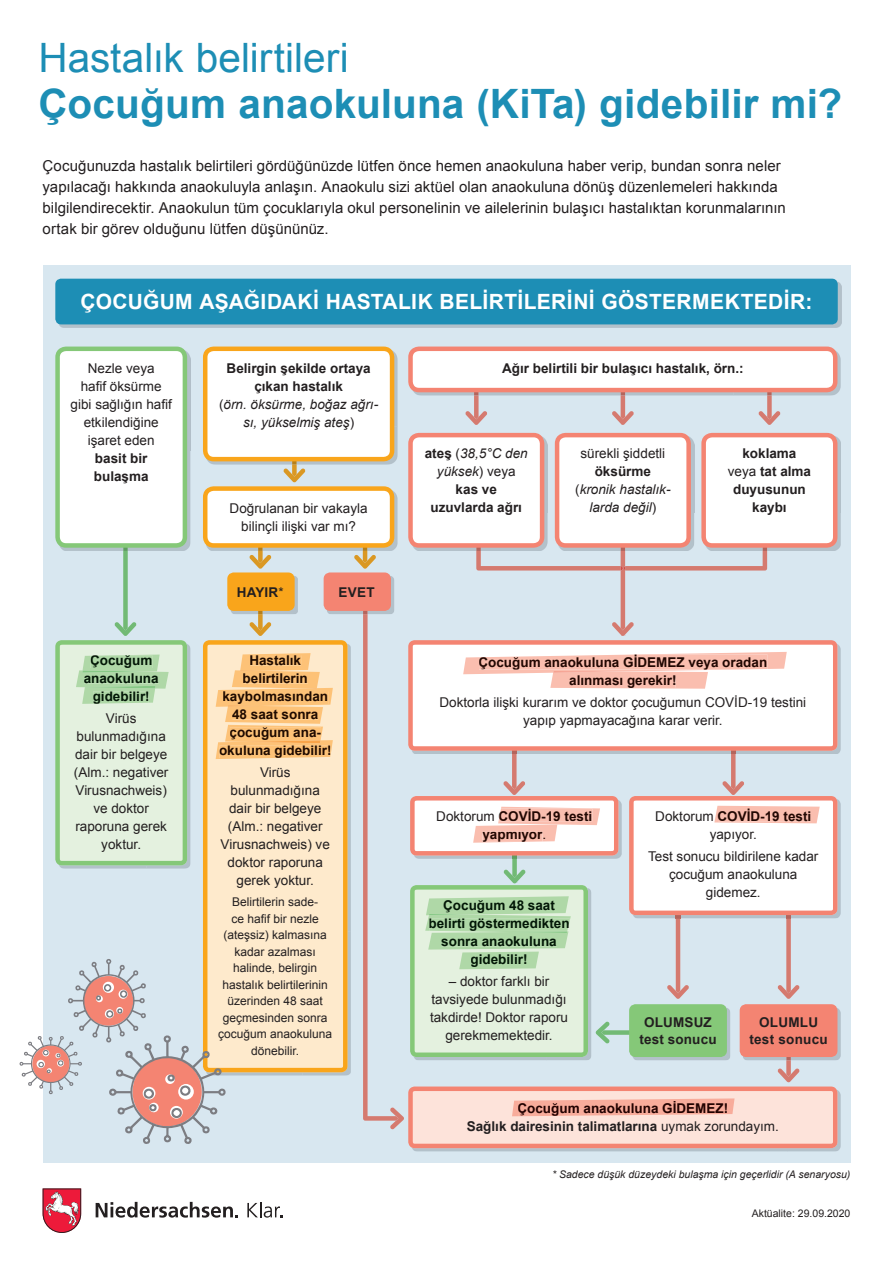
<style>
.page{position:relative;width:893px;height:1263px;background:#fff}
.page>*{position:absolute;margin:0;border:0;box-sizing:border-box;transform-origin:0 0}
.t1{font:700 40.5px "Arial";letter-spacing:.005em;color:#1d8eb5}
.t2{font:40.5px "Arial";color:#1d8eb5}
.t3{font:700 21px "Arial";letter-spacing:.02em;color:#fff}
.t4{font:15px/21px "Arial";color:#231f20}
.t5{font:13.5px/18px "Arial";color:#231f20;text-align:center}
.t6{font:700 13.5px/18px "Arial";color:#231f20;text-align:center}
.t7{font:italic 13.5px/18px "Arial";color:#231f20;text-align:center}
.t8{font:700 13.5px/18px "Arial";color:#021606;text-align:center}
.t9{font:700 13.5px/18px "Arial";color:#1e0a00;text-align:center}
.t10{font:700 13.5px "Arial";color:#210702}
.t11{font:700 13.5px "Arial";color:#210100}
.t12{font:700 13.5px/16.5px "Arial";letter-spacing:.02em;color:#231f20;text-align:center}
.t13{font:12px/16.5px "Arial";color:#231f20;text-align:center}
.t14{font:italic 10.5px "Arial";color:#231f20}
.t15{font:10.5px "Arial";color:#231f20}
.s1{font-weight:700;font-style:normal}
.s2{font-style:normal}
.s3{font-weight:400}
.s4{font-weight:400;font-style:italic}
.s5{font-weight:400;color:#231f20}
.s6{font-weight:700;color:#210702}
</style>
<div class="page">
<div style="left:43px;top:266px;width:807px;height:897px;background:#d8e7f0"></div>
<svg style="left:249px;top:551px;width:22px;height:18px"></svg>
<svg style="left:249px;top:614px;width:22px;height:22px"></svg>
<img style="left:231px;top:576px;width:67px;height:38px">
<img style="left:258px;top:611px;width:5px;height:3px">
<div style="left:230px;top:575px;width:62px;height:34px;background:#f9a51b;border-radius:4px"></div>
<div style="left:227px;top:572px;width:68px;height:39px;border:4px solid #f9a51b;border-radius:4px"></div>
<img style="left:327px;top:611px;width:27px;height:3px">
<div style="left:326px;top:575px;width:63px;height:34px;background:#f48472;border-radius:4px"></div>
<div style="left:324px;top:572px;width:67px;height:39px;border:4px solid #f48472;border-radius:4px"></div>
<img style="left:303px;top:931px;width:48px;height:144px">
<svg style="left:203px;top:640px;width:145px;height:432px;fill:#feeacc"></svg>
<svg style="left:283px;top:465px;width:22px;height:17px"></svg>
<img style="left:206px;top:491px;width:191px;height:60px">
<img style="left:363px;top:548px;width:4px;height:3px">
<img style="left:258px;top:548px;width:5px;height:3px">
<div style="left:205px;top:489px;width:187px;height:56px;background:#fff;border-radius:9px"></div>
<div style="left:203px;top:486px;width:191px;height:62px;border:4px solid #f9a51b;border-radius:9px"></div>
<div style="left:57px;top:280px;width:779px;height:43px;background:#1d8eb5;border-radius:4px"></div>
<div style="left:55px;top:279px;width:783px;height:45px;border:3px solid #1d8eb5;border-radius:4px"></div>
<img style="left:787px;top:1090px;width:54px;height:61px">
<img style="left:837px;top:1008px;width:4px;height:52px">
<img style="left:837px;top:644px;width:4px;height:110px">
<svg style="left:20px;top:959px;width:206px;height:185px"></svg>
<img style="left:837px;top:799px;width:4px;height:119px">
<img style="left:206px;top:350px;width:191px;height:115px">
<img style="left:292px;top:461px;width:5px;height:4px">
<div style="left:205px;top:349px;width:187px;height:110px;background:#fff;border-radius:9px"></div>
<div style="left:203px;top:347px;width:191px;height:114px;border:4px solid #f9a51b;border-radius:9px"></div>
<svg style="left:465px;top:395px;width:22px;height:30px"></svg>
<svg style="left:612px;top:395px;width:22px;height:30px"></svg>
<svg style="left:758px;top:395px;width:22px;height:30px"></svg>
<img style="left:413px;top:350px;width:428px;height:45px">
<img style="left:474px;top:392px;width:5px;height:3px">
<img style="left:621px;top:392px;width:4px;height:3px">
<img style="left:767px;top:392px;width:5px;height:3px">
<div style="left:410px;top:349px;width:425px;height:41px;background:#fff;border-radius:9px"></div>
<div style="left:408px;top:347px;width:429px;height:45px;border:4px solid #f48472;border-radius:9px"></div>
<img style="left:413px;top:436px;width:135px;height:115px">
<img style="left:476px;top:548px;width:5px;height:3px">
<div style="left:410px;top:435px;width:132px;height:110px;background:#fff;border-radius:9px"></div>
<div style="left:408px;top:433px;width:136px;height:115px;border:4px solid #f48472;border-radius:9px"></div>
<img style="left:706px;top:436px;width:135px;height:115px">
<img style="left:763px;top:548px;width:4px;height:3px">
<div style="left:704px;top:435px;width:131px;height:110px;background:#fff;border-radius:9px"></div>
<div style="left:701px;top:433px;width:136px;height:115px;border:4px solid #f48472;border-radius:9px"></div>
<img style="left:559px;top:437px;width:135px;height:114px">
<img style="left:621px;top:548px;width:4px;height:3px">
<div style="left:557px;top:435px;width:132px;height:110px;background:#fff;border-radius:9px"></div>
<div style="left:555px;top:433px;width:136px;height:115px;border:4px solid #f48472;border-radius:9px"></div>
<img style="left:60px;top:350px;width:130px;height:201px">
<img style="left:123px;top:548px;width:5px;height:3px">
<div style="left:58px;top:349px;width:127px;height:196px;background:#fff;border-radius:9px"></div>
<div style="left:55px;top:347px;width:132px;height:201px;border:4px solid #85c878;border-radius:9px"></div>
<img style="left:147px;top:644px;width:43px;height:224px">
<img style="left:59px;top:865px;width:88px;height:3px">
<svg style="left:55px;top:551px;width:132px;height:314px"></svg>
<svg style="left:354px;top:551px;width:483px;height:597px"></svg>
<div style="left:471px;top:954px;width:55px;height:13px;background:#afd8a7"></div>
<svg style="left:216px;top:653px;width:117px;height:106px"></svg>
<svg style="left:43px;top:1188px;width:38px;height:45px"></svg>
<svg style="left:96px;top:1202px;width:142px;height:15px"></svg>
<svg style="left:247px;top:1202px;width:36px;height:15px"></svg>
<h1 class="t2" style="left:38px;top:31px;width:312px">Hastalık belirtileri</h1>
<h1 class="t1" style="left:38px;top:77px;width:805px">Çocuğum anaokuluna (KiTa) gidebilir mi?</h1>
<p class="t4" style="left:43px;top:156px;width:745px">Çocuğunuzda hastalık belirtileri gördüğünüzde lütfen önce hemen anaokuluna haber verip, bundan sonra neler yapılacağı hakkında anaokuluyla anlaşın. Anaokulu sizi aktüel olan anaokuluna dönüş düzenlemeleri hakkında bilgilendirecektir. Anaokulun tüm çocuklarıyla okul personelinin ve ailelerinin bulaşıcı hastalıktan korunmalarının ortak bir görev olduğunu lütfen düşününüz.</p>
<h2 class="t3" style="left:80px;top:288px;width:734px">ÇOCUĞUM AŞAĞIDAKİ HASTALIK BELİRTİLERİNİ GÖSTERMEKTEDİR:</h2>
<p class="t5" style="left:71px;top:359px;width:103px">Nezle veya<br>hafif öksürme gibi sağlığın hafif etkilendiğine işaret eden</p>
<p class="t6" style="left:94px;top:450px;width:56px;text-align:left">basit bir bulaşma</p>
<p class="t8" style="left:84px;top:652px;width:77px">Çocuğum anaokuluna gidebilir!</p>
<p class="t5" style="left:74px;top:710px;width:96px">Virüs bulunmadığına dair bir belgeye (Alm.: negativer<br>Virusnachweis) ve doktor raporuna gerek yoktur.</p>
<p class="t7" style="left:219px;top:359px;width:161px"><span class="s1">Belirgin şekilde ortaya çıkan hastalık<br></span><span class="s2">(</span>örn. öksürme, boğaz ağrı&shy;sı, yükselmiş ateş<span class="s2">)</span></p>
<p class="t5" style="left:230px;top:499px;width:140px">Doğrulanan bir vakayla bilinçli ilişki var mı?</p>
<p class="t6" style="left:237px;top:583px;width:48px">HAYIR<span class="s3">*</span></p>
<p class="t6" style="left:339px;top:583px;width:38px">EVET</p>
<p class="t9" style="left:222px;top:652px;width:107px">Hastalık belirtilerin kaybolmasından<br>48 saat sonra</p>
<p class="t9" style="left:229px;top:724px;width:93px">çocuğum ana-</p>
<p class="t9" style="left:219px;top:742px;width:114px">okuluna gidebilir!</p>
<p class="t5" style="left:221px;top:764px;width:111px">Virüs bulunmadığına dair bir belgeye (Alm.: negativer<br>Virusnachweis) ve doktor raporuna gerek yoktur.</p>
<p class="t13" style="left:218px;top:894px;width:116px">Belirtilerin sade-<br>ce hafif bir nezle (ateşsiz) kalmasına kadar azalması halinde, belirgin hastalık belirtilerinin üzerinden 48 saat geçmesinden sonra çocuğum anaokuluna dönebilir.</p>
<p class="t6" style="left:502px;top:360px;width:243px">Ağır belirtili bir bulaşıcı hastalık, örn.:</p>
<p class="t5" style="left:580px;top:444px;width:86px">sürekli şiddetli</p>
<p class="t7" style="left:575px;top:462px;width:97px"><span class="s1">öksürme </span><span class="s2">(</span>kronik hastalık&shy;larda değil<span class="s2">)</span></p>
<p class="t6" style="left:425px;top:444px;width:104px">ateş <span class="s3">(</span><span class="s4">38,5°C den yüksek</span><span class="s3">) veya </span>kas ve uzuvlarda ağrı</p>
<p class="t6" style="left:728px;top:444px;width:85px">koklama <span class="s3">veya</span> tat alma duyusunun kaybı</p>
<p class="t6" style="left:478px;top:653px;width:290px">Çocuğum anaokuluna GİDEMEZ veya oradan alınması gerekir!</p>
<p class="t5" style="left:439px;top:693px;width:368px">Doktorla ilişki kurarım ve doktor çocuğumun COVİD-19 testini yapıp yapmayacağına karar verir.</p>
<p class="t10" style="left:436px;top:807px;width:158px"><span class="s5">Doktorum</span> COVİD-19 testi</p>
<p class="t5" style="left:655px;top:807px;width:158px">Doktorum <span class="s6">COVİD-19 testi </span>yapıyor.</p>
<p class="t5" style="left:648px;top:848px;width:172px">Test sonucu bildirilene kadar çocuğum anaokuluna gidemez.</p>
<p class="t10" style="left:482px;top:825px;width:65px">yapmıyor<span class="s3">.</span></p>
<p class="t8" style="left:428px;top:897px;width:143px">Çocuğum 48 saat belirti göstermedikten sonra anaokuluna gidebilir!</p>
<p class="t5" style="left:430px;top:973px;width:140px">– doktor farklı bir tavsiyede bulunmadığı takdirde! Doktor raporu gerekmemektedir.</p>
<p class="t6" style="left:639px;top:1015px;width:79px;line-height:16.5px">OLUMSUZ test sonucu</p>
<p class="t12" style="left:749px;top:1015px;width:80px">OLUMLU test sonucu</p>
<p class="t11" style="left:517px;top:1100px;width:212px">Çocuğum anaokuluna GİDEMEZ!</p>
<p class="t6" style="left:467px;top:1118px;width:314px">Sağlık dairesinin talimatlarına <span class="s3">uymak zorundayım.</span></p>
<p class="t14" style="left:552px;top:1167px;width:300px">* Sadece düşük düzeydeki bulaşma için geçerlidir (A senaryosu)</p>
<p class="t15" style="left:752px;top:1207px;width:100px">Aktüalite: 29.09.2020</p>
</div>
